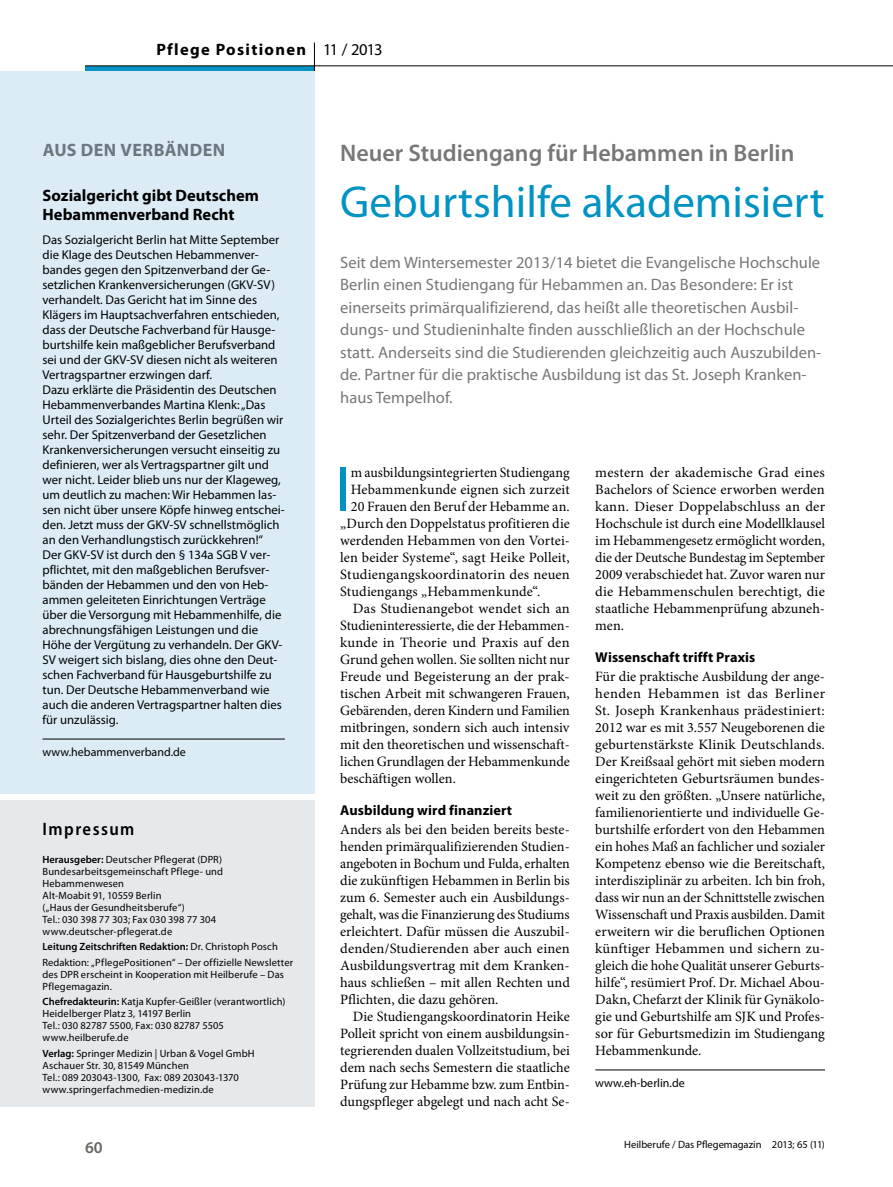
<style>
.page{position:relative;width:893px;height:1187px;background:#fff}
.page>*{position:absolute;margin:0;border:0;box-sizing:border-box;transform-origin:0 0}
.Grundtext_Initial-3Z{font:64.65px "Myriad Pro";color:#0093c3}
.Titel_30p{font:45px "Myriad Pro";color:#0093c3}
.Dachzeile_16p{font:600 24px "Myriad Pro";color:#777776}
.Dachzeile_Kasten_DPR{font:700 18px "Myriad Pro";letter-spacing:.025em;color:#6c787e}
.NoXML_Überschrift_Im{font:600 semi-condensed 18px "Myriad Pro";letter-spacing:.08em;color:#000}
.Vorspann_11p{font:16.5px/22.5px "Myriad Pro";color:#777776}
.Box_Überschrift_Pfle{font:700 16.5px/19.8px "Myriad Pro";color:#000}
.Rubrik_links{font:700 16.5px "Myriad Pro";letter-spacing:.08em;color:#000}
.Kopfzeile{font:16.5px "Myriad Pro";letter-spacing:-.06em;color:#000}
.NoXML_Pagina{font:600 16.5px "Myriad Pro";color:#676660}
.Grundtext_ohne_Einzu{font:14.25px/17px "Minion Pro";color:#000;text-align:justify}
.Grundtext_Einzug{font:14.25px/17px "Minion Pro";color:#000;text-align:justify}
.Grundtext_Initial-3Z-2{font:14.25px "Minion Pro";letter-spacing:.005em;color:#000}
.Zwischenüberschrift{font:700 14.25px "Myriad Pro";letter-spacing:.005em;color:#000}
.Grundtext_Box{font:12.75px/15px "Myriad Pro";color:#000}
.Quelle_Myr{font:12px "Myriad Pro";color:#000}
.NoXML_Grundtext_Impr{font:10.5px/12px "Myriad Pro";letter-spacing:.015em;color:#000}
.NoXML_Grundtext_Impr-2{font:600 10.5px "Myriad Pro";color:#000}
.Fusszeile_links{font:10.5px "Myriad Pro";color:#000}
.s1{font-weight:600}
.s2{font-weight:400}
</style>
<div class="page">
<div style="left:85px;top:66px;width:230px;height:5px;background:#0093c3"></div>
<hr style="left:85px;top:66px;width:808px;height:1px;background:#000">
<svg style="left:314px;top:43px;width:1px;height:28px"></svg>
<div style="left:0;top:71px;width:315px;height:722px;background:#dcecf6"></div>
<hr style="left:43px;top:738px;width:242px;height:1px;background:#000">
<div style="left:0;top:799px;width:315px;height:307px;background:#e5e9ec"></div>
<hr style="left:595px;top:1069px;width:230px;height:1px;background:#000">
<p class="Rubrik_links" style="left:156px;top:39px;width:151px">Pflege Positionen</p>
<p class="Kopfzeile" style="left:323px;top:39px;width:61px">11 / 2013</p>
<p class="Dachzeile_Kasten_DPR" style="left:43px;top:138px;width:184px">AUS DEN VERBÄNDEN</p>
<p class="Box_Überschrift_Pfle" style="left:43px;top:185px;width:218px">Sozialgericht gibt Deutschem<br>Hebammenverband Recht</p>
<p class="Grundtext_Box" style="left:43px;top:232px;width:238px">Das Sozialgericht Berlin hat Mitte September die Klage des Deutschen Hebammenver&shy;bandes gegen den Spitzenverband der Ge&shy;setzlichen Krankenversicherungen (GKV-SV) verhandelt. Das Gericht hat im Sinne des Klägers im Hauptsachverfahren entschieden, dass der Deutsche Fachverband für Hausge&shy;burtshilfe kein maßgeblicher Berufsverband sei und der GKV-SV diesen nicht als weiteren Vertragspartner erzwingen darf.</p>
<p class="Grundtext_Box" style="left:43px;top:382px;width:244px">Dazu erklärte die Präsidentin des Deutschen Hebammenverbandes Martina Klenk: „Das Urteil des Sozialgerichtes Berlin begrüßen wir sehr. Der Spitzenverband der Gesetzlichen Krankenversicherungen versucht einseitig zu definieren, wer als Vertragspartner gilt und wer nicht. Leider blieb uns nur der Klageweg, um deutlich zu machen: Wir Hebammen las&shy;sen nicht über unsere Köpfe hinweg entschei&shy;den. Jetzt muss der GKV-SV schnellstmöglich an den Verhandlungstisch zurückkehren!“</p>
<p class="Grundtext_Box" style="left:43px;top:547px;width:242px">Der GKV-SV ist durch den § 134a SGB V ver&shy;pflichtet, mit den maßgeblichen Berufsver&shy;bänden der Hebammen und den von Heb&shy;ammen geleiteten Einrichtungen Verträge über die Versorgung mit Hebammenhilfe, die abrechnungsfähigen Leistungen und die Höhe der Vergütung zu verhandeln. Der GKV-SV weigert sich bislang, dies ohne den Deut&shy;schen Fachverband für Hausgeburtshilfe zu tun. Der Deutsche Hebammenverband wie auch die anderen Vertragspartner halten dies für unzulässig.</p>
<p class="Quelle_Myr" style="left:43px;top:744px;width:145px">www.hebammenverband.de</p>
<p class="NoXML_Überschrift_Im" style="left:43px;top:819px;width:94px">Impressum</p>
<p class="NoXML_Grundtext_Impr" style="left:43px;top:853px;width:182px"><span class="s1">Herausgeber:</span> Deutscher Pflegerat (DPR)<br>Bundesarbeitsgemeinschaft Pflege- und<br>Hebammenwesen<br>Alt-Moabit 91, 10559 Berlin<br>(„Haus der Gesundheitsberufe“)<br>Tel.: 030 398 77 303; Fax 030 398 77 304 www.deutscher-pflegerat.de</p>
<p class="NoXML_Grundtext_Impr-2" style="left:43px;top:940px;width:237px">Leitung Zeitschriften Redaktion: <span class="s2">Dr. Christoph Posch</span></p>
<p class="NoXML_Grundtext_Impr" style="left:43px;top:955px;width:252px">Redaktion: „PflegePositionen“ – Der offizielle Newsletter des DPR erscheint in Kooperation mit Heilberufe – Das<br>Pflegemagazin.</p>
<p class="NoXML_Grundtext_Impr" style="left:43px;top:995px;width:244px"><span class="s1">Chefredakteurin:</span> Katja Kupfer-Geißler (verantwortlich)<br>Heidelberger Platz 3, 14197 Berlin<br>Tel.: 030 82787 5500, Fax: 030 82787 5505 www.heilberufe.de</p>
<p class="NoXML_Grundtext_Impr" style="left:43px;top:1046px;width:214px"><span class="s1">Verlag:</span> Springer Medizin | Urban &amp; Vogel GmbH Aschauer Str. 30, 81549 München<br>Tel.: 089 203043-1300, Fax: 089 203043-1370 www.springerfachmedien-medizin.de</p>
<p class="Dachzeile_16p" style="left:340px;top:137px;width:456px">Neuer Studiengang für Hebammen in Berlin</p>
<p class="Titel_30p" style="left:340px;top:174px;width:486px">Geburtshilfe akademisiert</p>
<p class="Vorspann_11p" style="left:340px;top:250px;width:483px">Seit dem Wintersemester 2013/14 bietet die Evangelische Hochschule Berlin einen Studiengang für Hebammen an. Das Besondere: Er ist einerseits primärqualifizierend, das heißt alle theoretischen Ausbil&shy;dungs- und Studieninhalte finden ausschließlich an der Hochschule statt. Anderseits sind die Studierenden gleichzeitig auch Auszubilden&shy;de. Partner für die praktische Ausbildung ist das St. Joseph Kranken&shy;haus Tempelhof.</p>
<p class="Grundtext_Initial-3Z" style="left:335px;top:449px;width:17px">I</p>
<p class="Grundtext_Initial-3Z-2" style="left:351px;top:462px;width:220px">m ausbildungsintegrierten Studiengang</p>
<p class="Grundtext_Initial-3Z-2" style="left:351px;top:479px;width:220px">Hebammenkunde eignen sich zurzeit</p>
<p class="Grundtext_Initial-3Z-2" style="left:351px;top:496px;width:220px">20 Frauen den Beruf der Hebamme an.</p>
<p class="Grundtext_Initial-3Z-2" style="left:340px;top:513px;width:231px">„Durch den Doppelstatus profitieren die</p>
<p class="Grundtext_Initial-3Z-2" style="left:340px;top:530px;width:231px">werdenden Hebammen von den Vortei-</p>
<p class="Grundtext_Initial-3Z-2" style="left:340px;top:547px;width:231px">len beider Systeme“, sagt Heike Polleit,</p>
<p class="Grundtext_Initial-3Z-2" style="left:340px;top:564px;width:231px">Studiengangskoordinatorin des neuen</p>
<p class="Grundtext_Initial-3Z-2" style="left:340px;top:581px;width:202px">Studiengangs „Hebammenkunde“.</p>
<p class="Grundtext_Einzug" style="left:340px;top:599px;width:231px;text-indent:13px">Das Studienangebot wendet sich an Studieninteressierte, die der Hebammen&shy;kunde in Theorie und Praxis auf den Grund gehen wollen. Sie sollten nicht nur Freude und Begeisterung an der prak&shy;tischen Arbeit mit schwangeren Frauen, Gebärenden, deren Kindern und Familien mitbringen, sondern sich auch intensiv mit den theoretischen und wissenschaft&shy;lichen Grundlagen der Hebammenkunde beschäftigen wollen.</p>
<p class="Zwischenüberschrift" style="left:340px;top:801px;width:173px">Ausbildung wird finanziert</p>
<p class="Grundtext_ohne_Einzu" style="left:340px;top:820px;width:231px">Anders als bei den beiden bereits beste&shy;henden primärqualifizierenden Studien&shy;angeboten in Bochum und Fulda, erhalten die zukünftigen Hebammen in Berlin bis zum 6. Semester auch ein Ausbildungs&shy;gehalt, was die Finanzierung des Studiums erleichtert. Dafür müssen die Auszubil&shy;denden/Studierenden aber auch einen Ausbildungsvertrag mit dem Kranken&shy;haus schließen – mit allen Rechten und Pflichten, die dazu gehören.</p>
<p class="Grundtext_Einzug" style="left:340px;top:1008px;width:231px;text-indent:13px">Die Studiengangskoordinatorin Heike Polleit spricht von einem ausbildungsin&shy;tegrierenden dualen Vollzeitstudium, bei dem nach sechs Semestern die staatliche Prüfung zur Hebamme bzw. zum Entbin&shy;dungspfleger abgelegt und nach acht Se-</p>
<p class="Grundtext_Einzug" style="left:595px;top:463px;width:231px">mestern der akademische Grad eines Bachelors of Science erworben werden kann. Dieser Doppelabschluss an der Hochschule ist durch eine Modellklausel im Hebammengesetz ermöglicht worden, die der Deutsche Bundestag im September 2009 verabschiedet hat. Zuvor waren nur die Hebammenschulen berechtigt, die staatliche Hebammenprüfung abzuneh&shy;men.</p>
<p class="Zwischenüberschrift" style="left:595px;top:648px;width:162px">Wissenschaft trifft Praxis</p>
<p class="Grundtext_ohne_Einzu" style="left:595px;top:667px;width:231px">Für die praktische Ausbildung der ange&shy;henden Hebammen ist das Berliner St. Joseph Krankenhaus prädestiniert:<br>2012 war es mit 3.557 Neugeborenen die geburtenstärkste Klinik Deutschlands.<br>Der Kreißsaal gehört mit sieben modern eingerichteten Geburtsräumen bundes&shy;weit zu den größten. „Unsere natürliche, familienorientierte und individuelle Ge&shy;burtshilfe erfordert von den Hebammen ein hohes Maß an fachlicher und sozialer Kompetenz ebenso wie die Bereitschaft, interdisziplinär zu arbeiten. Ich bin froh, dass wir nun an der Schnittstelle zwischen Wissenschaft und Praxis ausbilden. Damit erweitern wir die beruflichen Optionen künftiger Hebammen und sichern zu&shy;gleich die hohe Qualität unserer Geburts&shy;hilfe‘‘, resümiert Prof. Dr. Michael Abou-Dakn, Chefarzt der Klinik für Gynäkolo&shy;gie und Geburtshilfe am SJK und Profes&shy;sor für Geburtsmedizin im Studiengang Hebammenkunde.</p>
<p class="Quelle_Myr" style="left:595px;top:1075px;width:91px">www.eh-berlin.de</p>
<p class="NoXML_Pagina" style="left:85px;top:1136px;width:19px">60</p>
<p class="Fusszeile_links" style="left:624px;top:1137px;width:202px">Heilberufe / Das Pflegemagazin 2013; 65 (11)</p>
</div>
